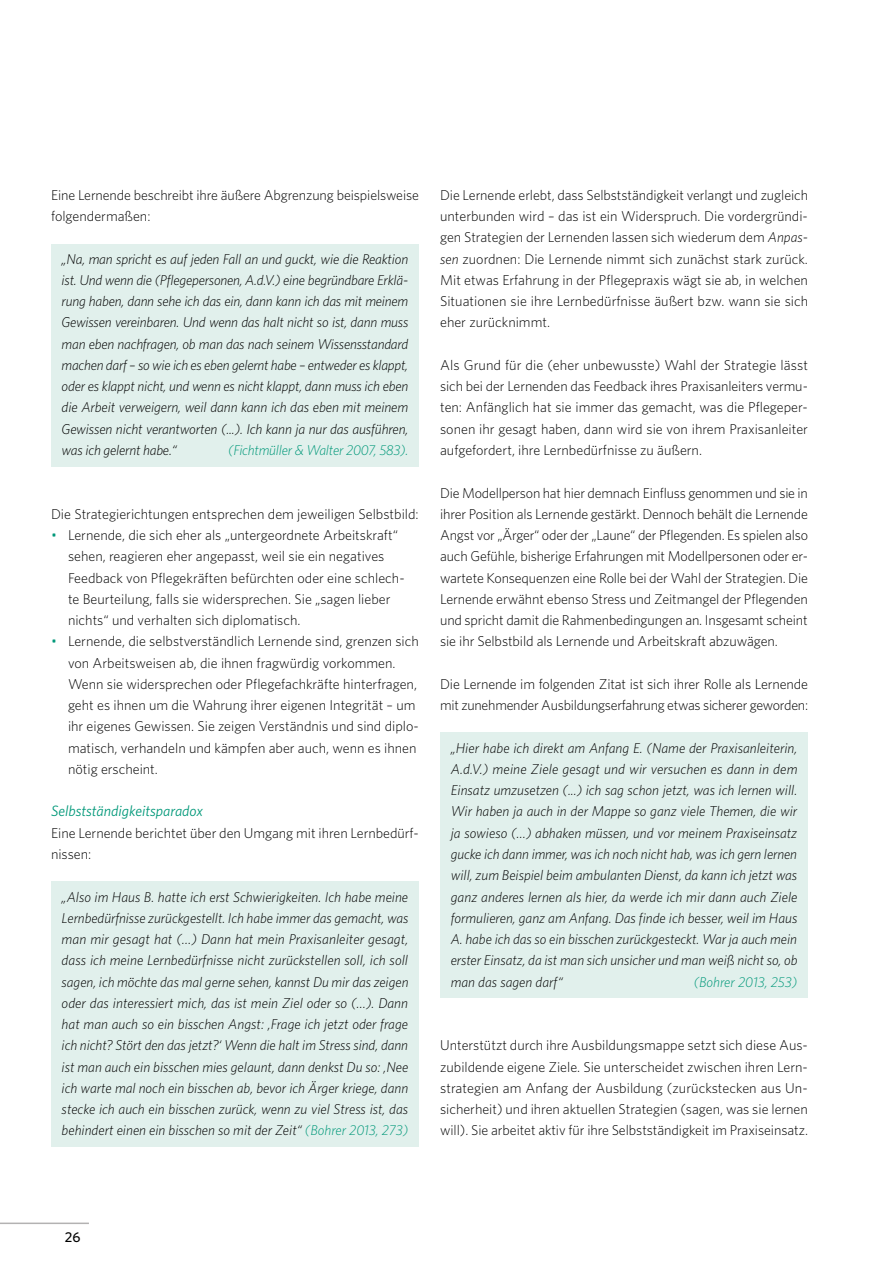
<style>
.page{position:relative;width:893px;height:1263px;background:#fff}
.page>*{position:absolute;margin:0;border:0;box-sizing:border-box;transform-origin:0 0}
.D_-_Unterüberschrift{font:italic 15px "Whitney";color:#009879}
.Fließtext{font:300 14.25px/21.3px "Whitney";color:#000}
.D_-_Zitat{font:italic 300 14.25px/21.3px "Whitney";letter-spacing:-.005em;color:#000;text-align:justify}
.D_-_Zitat-2{font:italic 300 14.25px "Whitney";letter-spacing:-.015em;color:#009879}
.t1{font:500 14.25px "Whitney";color:#000}
.s1{color:#009879}
.s2{font-style:italic}
</style>
<div class="page">
<hr style="left:0;top:1222px;width:89px;height:2px;background:#b3b2b2">
<div style="left:51px;top:244px;width:368px;height:222px;background:#e1f0ec"></div>
<div style="left:51px;top:882px;width:368px;height:265px;background:#e1f0ec"></div>
<div style="left:440px;top:733px;width:368px;height:265px;background:#e1f0ec"></div>
<p class="Fließtext" style="left:51px;top:184px;width:369px">Eine Lernende beschreibt ihre äußere Abgrenzung beispielsweise folgendermaßen:</p>
<p class="D_-_Zitat" style="left:62px;top:248px;width:348px">„Na, man spricht es auf jeden Fall an und guckt, wie die Reaktion ist. Und wenn die (Pflegepersonen, A.d.V.) eine begründbare Erklä&shy;rung haben, dann sehe ich das ein, dann kann ich das mit meinem Gewissen vereinbaren. Und wenn das halt nicht so ist, dann muss man eben nachfragen, ob man das nach seinem Wissensstandard machen darf – so wie ich es eben gelernt habe – entweder es klappt, oder es klappt nicht, und wenn es nicht klappt, dann muss ich eben die Arbeit verweigern, weil dann kann ich das eben mit meinem Gewissen nicht verantworten (...). Ich kann ja nur das ausführen, was ich gelernt habe.“</p>
<p class="D_-_Zitat-2" style="left:228px;top:442px;width:181px">(Fichtmüller &amp; Walter 2007, 583).</p>
<p class="Fließtext" style="left:51px;top:503px;width:369px">Die Strategierichtungen entsprechen dem jeweiligen Selbstbild:</p>
<p class="Fließtext" style="left:68px;top:524px;width:338px;text-indent:-17px"><span class="s1">•</span> Lernende, die sich eher als „untergeordnete Arbeitskraft“ sehen, reagieren eher angepasst, weil sie ein negatives Feedback von Pflegekräften befürchten oder eine schlech&shy;te Beurteilung, falls sie widersprechen. Sie „sagen lieber nichts“ und verhalten sich diplomatisch.</p>
<p class="Fließtext" style="left:68px;top:630px;width:352px;text-indent:-17px"><span class="s1">•</span> Lernende, die selbstverständlich Lernende sind, grenzen sich von Arbeitsweisen ab, die ihnen fragwürdig vorkommen.<br>Wenn sie widersprechen oder Pflegefachkräfte hinterfragen, geht es ihnen um die Wahrung ihrer eigenen Integrität – um ihr eigenes Gewissen. Sie zeigen Verständnis und sind diplo&shy;matisch, verhandeln und kämpfen aber auch, wenn es ihnen nötig erscheint.</p>
<h3 class="D_-_Unterüberschrift" style="left:51px;top:802px;width:154px">Selbstständigkeitsparadox</h3>
<p class="Fließtext" style="left:51px;top:822px;width:369px">Eine Lernende berichtet über den Umgang mit ihren Lernbedürf&shy;nissen:</p>
<p class="D_-_Zitat" style="left:62px;top:886px;width:348px">„Also im Haus B. hatte ich erst Schwierigkeiten. Ich habe meine Lernbedürfnisse zurückgestellt. Ich habe immer das gemacht, was man mir gesagt hat (…) Dann hat mein Praxisanleiter gesagt, dass ich meine Lernbedürfnisse nicht zurückstellen soll, ich soll sagen, ich möchte das mal gerne sehen, kannst Du mir das zeigen oder das interessiert mich, das ist mein Ziel oder so (…). Dann hat man auch so ein bisschen Angst: ‚Frage ich jetzt oder frage ich nicht? Stört den das jetzt?‘ Wenn die halt im Stress sind, dann ist man auch ein bisschen mies gelaunt, dann denkst Du so: ‚Nee ich warte mal noch ein bisschen ab, bevor ich Ärger kriege, dann stecke ich auch ein bisschen zurück, wenn zu viel Stress ist, das behindert einen ein bisschen so mit der Zeit“ <span class="s1">(Bohrer 2013, 273)</span></p>
<p class="Fließtext" style="left:440px;top:184px;width:370px;text-align:justify">Die Lernende erlebt, dass Selbstständigkeit verlangt und zugleich unterbunden wird – das ist ein Widerspruch. Die vordergründi&shy;gen Strategien der Lernenden lassen sich wiederum dem <span class="s2">Anpas&shy;sen</span> zuordnen: Die Lernende nimmt sich zunächst stark zurück.<br>Mit etwas Erfahrung in der Pflegepraxis wägt sie ab, in welchen Situationen sie ihre Lernbedürfnisse äußert bzw. wann sie sich eher zurücknimmt.</p>
<p class="Fließtext" style="left:440px;top:354px;width:369px;text-align:justify">Als Grund für die (eher unbewusste) Wahl der Strategie lässt sich bei der Lernenden das Feedback ihres Praxisanleiters vermu&shy;ten: Anfänglich hat sie immer das gemacht, was die Pflegeper&shy;sonen ihr gesagt haben, dann wird sie von ihrem Praxisanleiter aufgefordert, ihre Lernbedürfnisse zu äußern.</p>
<p class="Fließtext" style="left:440px;top:482px;width:369px;text-align:justify">Die Modellperson hat hier demnach Einfluss genommen und sie in ihrer Position als Lernende gestärkt. Dennoch behält die Lernende Angst vor „Ärger“ oder der „Laune“ der Pflegenden. Es spielen also auch Gefühle, bisherige Erfahrungen mit Modellpersonen oder er&shy;wartete Konsequenzen eine Rolle bei der Wahl der Strategien. Die Lernende erwähnt ebenso Stress und Zeitmangel der Pflegenden und spricht damit die Rahmenbedingungen an. Insgesamt scheint sie ihr Selbstbild als Lernende und Arbeitskraft abzuwägen.</p>
<p class="Fließtext" style="left:440px;top:673px;width:369px">Die Lernende im folgenden Zitat ist sich ihrer Rolle als Lernende mit zunehmender Ausbildungserfahrung etwas sicherer geworden:</p>
<p class="D_-_Zitat" style="left:451px;top:737px;width:348px">„Hier habe ich direkt am Anfang E. (Name der Praxisanleiterin, A.d.V.) meine Ziele gesagt und wir versuchen es dann in dem Einsatz umzusetzen (...) ich sag schon jetzt, was ich lernen will.<br>Wir haben ja auch in der Mappe so ganz viele Themen, die wir ja sowieso (…) abhaken müssen, und vor meinem Praxiseinsatz gucke ich dann immer, was ich noch nicht hab, was ich gern lernen will, zum Beispiel beim ambulanten Dienst, da kann ich jetzt was ganz anderes lernen als hier, da werde ich mir dann auch Ziele formulieren, ganz am Anfang. Das finde ich besser, weil im Haus A. habe ich das so ein bisschen zurückgesteckt. War ja auch mein erster Einsatz, da ist man sich unsicher und man weiß nicht so, ob man das sagen darf“</p>
<p class="D_-_Zitat-2" style="left:694px;top:973px;width:105px">(Bohrer 2013, 253)</p>
<p class="Fließtext" style="left:440px;top:1034px;width:369px;text-align:justify">Unterstützt durch ihre Ausbildungsmappe setzt sich diese Aus&shy;zubildende eigene Ziele. Sie unterscheidet zwischen ihren Lern&shy;strategien am Anfang der Ausbildung (zurückstecken aus Un&shy;sicherheit) und ihren aktuellen Strategien (sagen, was sie lernen will). Sie arbeitet aktiv für ihre Selbstständigkeit im Praxiseinsatz.</p>
<p class="t1" style="left:65px;top:1228px;width:17px">26</p>
</div>
